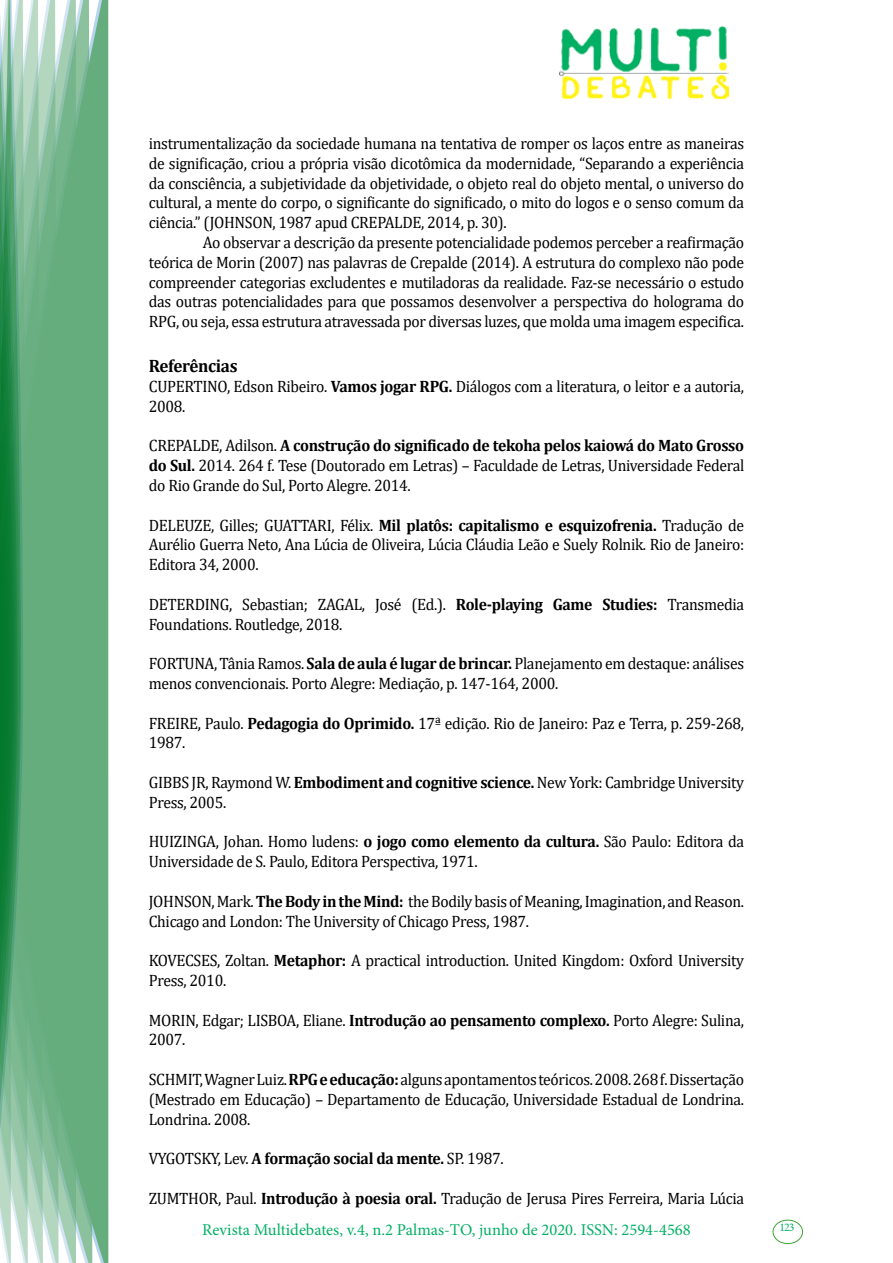
<style>
.page{position:relative;width:893px;height:1263px;background:#fff}
.page>*{position:absolute;margin:0;border:0;box-sizing:border-box;transform-origin:0 0}
.t1{font:700 18px "Cambria";letter-spacing:-.02em;color:#000;scale:.95 1}
.t2{font:16.5px/19.8px "Cambria";letter-spacing:-.02em;color:#000;scale:.95 1}
.t3{font:16.5px "Minion Pro";color:#00b064}
.t4{font:700 16.5px "Cambria";letter-spacing:-.02em;color:#000;scale:.95 1}
.t5{font:11.7px "Minion Pro";color:#00b064}
.s1{font-weight:700}
.s2{font-weight:400}
</style>
<div class="page">
<img style="left:559px;top:26px;width:169px;height:72px">
<div style="left:95px;top:0;width:14px;height:1263px;background:#66ad7e"></div>
<svg style="left:79px;top:0;width:16px;height:1263px;background:#6cb083"></svg>
<svg style="left:62px;top:0;width:17px;height:1263px;background:#6fb287"></svg>
<svg style="left:45px;top:0;width:17px;height:1263px;background:#77b68d"></svg>
<svg style="left:30px;top:0;width:15px;height:1263px;background:#7bb891"></svg>
<svg style="left:0;top:0;width:30px;height:1263px;background:#5ba779"></svg>
<div style="left:772px;top:1219px;width:31px;height:25px;border:1px solid #3fa535;border-radius:50%"></div>
<p class="t2" style="left:149px;top:133px;width:628px;text-align:justify">instrumentalização da sociedade humana na tentativa de romper os laços entre as maneiras de significação, criou a própria visão dicotômica da modernidade, “Separando a experiência da consciência, a subjetividade da objetividade, o objeto real do objeto mental, o universo do cultural, a mente do corpo, o significante do significado, o mito do logos e o senso comum da ciência.” (JOHNSON, 1987 apud CREPALDE, 2014, p. 30).</p>
<p class="t2" style="left:149px;top:232px;width:628px;text-align:justify;text-indent:54px">Ao observar a descrição da presente potencialidade podemos perceber a reafirmação teórica de Morin (2007) nas palavras de Crepalde (2014). A estrutura do complexo não pode compreender categorias excludentes e mutiladoras da realidade. Faz-se necessário o estudo das outras potencialidades para que possamos desenvolver a perspectiva do holograma do RPG, ou seja, essa estrutura atravessada por diversas luzes, que molda uma imagem especifica.</p>
<p class="t1" style="left:149px;top:353px;width:95px">Referências</p>
<p class="t2" style="left:149px;top:376px;width:628px">CUPERTINO, Edson Ribeiro. <span class="s1">Vamos jogar RPG.</span> Diálogos com a literatura, o leitor e a autoria,<br>2008.</p>
<p class="t2" style="left:149px;top:436px;width:628px;text-align:justify">CREPALDE, Adilson. <span class="s1">A construção do significado de tekoha pelos kaiowá do Mato Grosso do Sul.</span> 2014. 264 f. Tese (Doutorado em Letras) – Faculdade de Letras, Universidade Federal do Rio Grande do Sul, Porto Alegre. 2014.</p>
<p class="t2" style="left:149px;top:515px;width:628px;text-align:justify">DELEUZE, Gilles; GUATTARI, Félix. <span class="s1">Mil platôs: capitalismo e esquizofrenia.</span> Tradução de Aurélio Guerra Neto, Ana Lúcia de Oliveira, Lúcia Cláudia Leão e Suely Rolnik. Rio de Janeiro:<br>Editora 34, 2000.</p>
<p class="t2" style="left:149px;top:594px;width:628px">DETERDING, Sebastian; ZAGAL, José (Ed.). <span class="s1">Role-playing Game Studies:</span> Transmedia<br>Foundations. Routledge, 2018.</p>
<p class="t2" style="left:149px;top:654px;width:628px">FORTUNA, Tânia Ramos. <span class="s1">Sala de aula é lugar de brincar.</span> Planejamento em destaque: análises menos convencionais. Porto Alegre: Mediação, p. 147-164, 2000.</p>
<p class="t2" style="left:149px;top:713px;width:628px">FREIRE, Paulo. <span class="s1">Pedagogia do Oprimido.</span> 17ª edição. Rio de Janeiro: Paz e Terra, p. 259-268,<br>1987.</p>
<p class="t2" style="left:149px;top:772px;width:628px">GIBBS JR, Raymond W. <span class="s1">Embodiment and cognitive science.</span> New York: Cambridge University<br>Press, 2005.</p>
<p class="t2" style="left:149px;top:832px;width:628px">HUIZINGA, Johan. Homo ludens: <span class="s1">o jogo como elemento da cultura.</span> São Paulo: Editora da<br>Universidade de S. Paulo, Editora Perspectiva, 1971.</p>
<p class="t2" style="left:149px;top:891px;width:628px">JOHNSON, Mark. <span class="s1">The Body in the Mind:</span> the Bodily basis of Meaning, Imagination, and Reason.<br>Chicago and London: The University of Chicago Press, 1987.</p>
<p class="t2" style="left:149px;top:951px;width:628px">KOVECSES, Zoltan. <span class="s1">Metaphor:</span> A practical introduction. United Kingdom: Oxford University<br>Press, 2010.</p>
<p class="t2" style="left:149px;top:1010px;width:628px">MORIN, Edgar; LISBOA, Eliane. <span class="s1">Introdução ao pensamento complexo.</span> Porto Alegre: Sulina,<br>2007.</p>
<p class="t2" style="left:149px;top:1069px;width:628px;text-align:justify">SCHMIT, Wagner Luiz. <span class="s1">RPG e educação:</span> alguns apontamentos teóricos. 2008. 268 f. Dissertação (Mestrado em Educação) – Departamento de Educação, Universidade Estadual de Londrina.<br>Londrina. 2008.</p>
<p class="t4" style="left:149px;top:1147px;width:375px"><span class="s2">VYGOTSKY, Lev.</span> A formação social da mente. <span class="s2">SP. 1987.</span></p>
<p class="t2" style="left:149px;top:1188px;width:628px">ZUMTHOR, Paul. <span class="s1">Introdução à poesia oral.</span> Tradução de Jerusa Pires Ferreira, Maria Lúcia</p>
<p class="t3" style="left:202px;top:1218px;width:490px">Revista Multidebates, v.4, n.2 Palmas-TO, junho de 2020. ISSN: 2594-4568</p>
<p class="t5" style="left:779px;top:1219px;width:16px">123</p>
</div>
